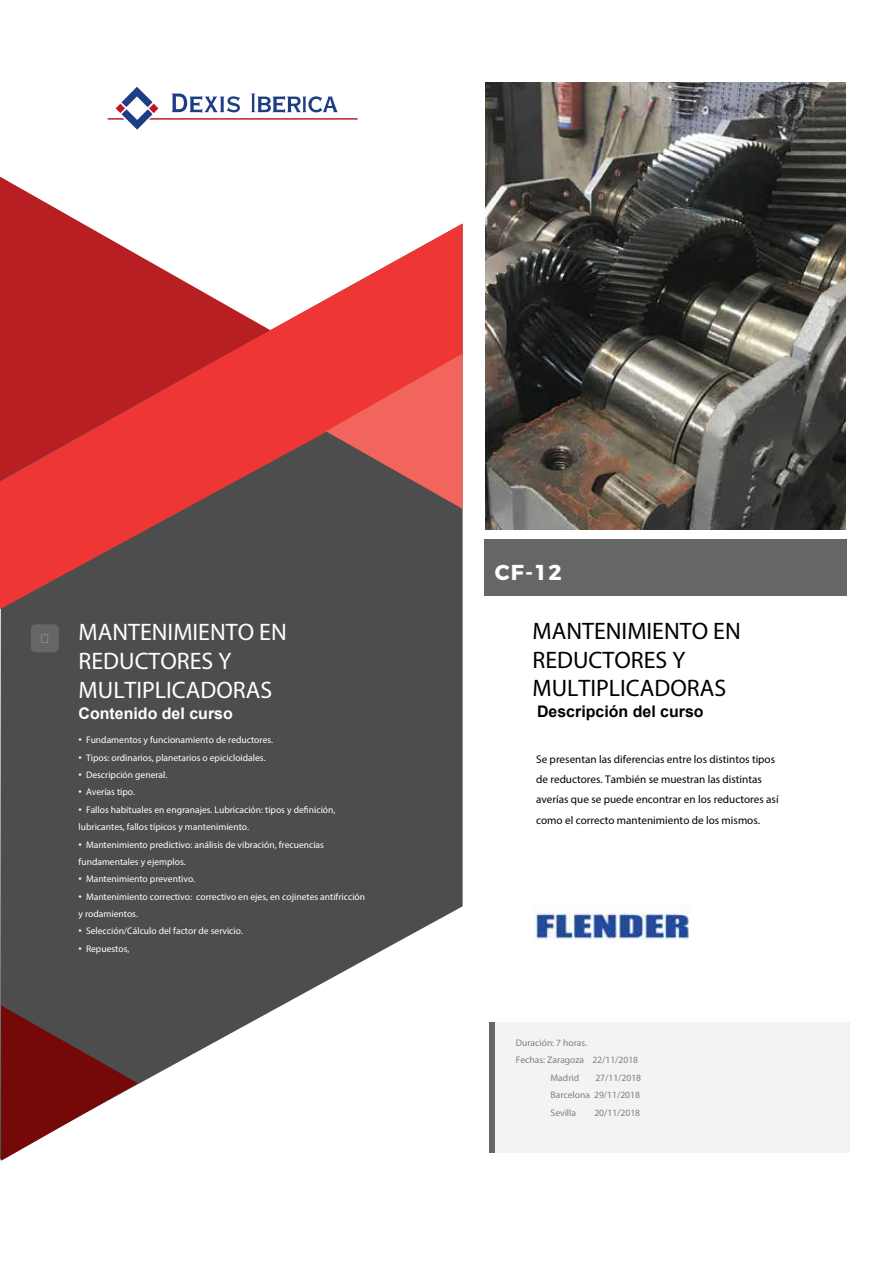
<style>
.page{position:relative;width:893px;height:1263px;background:#fff}
.page>*{position:absolute;margin:0;border:0;box-sizing:border-box;transform-origin:0 0}
.t1{font:700 23.85px/28.7px "Karla";color:#000}
.t2{font:700 23.85px/28.7px "Karla";color:#fff}
.t3{font:700 21.6px "Montserrat";color:#fff}
.t4{font:700 15.9px "Arial";color:#000}
.t5{font:700 15.9px "Arial";color:#fff}
.t6{font:11.1px/20.4px "Karla";color:#000}
.t7{font:9.6px/17.4px "Karla";color:#fff}
.t8{font:700 9.6px/17.4px "Karla";color:#7f7f7f}
.s1{font-family:"Arial"}
</style>
<div class="page">
<svg style="left:0;top:177px;width:83px;height:47px"></svg>
<svg style="left:0;top:609px;width:463px;height:551px;fill:#4d4d4d"></svg>
<div style="left:484px;top:539px;width:363px;height:57px;background:#666"></div>
<svg style="left:0;top:224px;width:463px;height:385px;background:#b65050"></svg>
<svg style="left:326px;top:354px;width:137px;height:155px;background:#c7534e"></svg>
<svg style="left:1px;top:1005px;width:137px;height:156px"></svg>
<img style="left:485px;top:83px;width:360px;height:446px">
<img style="left:534px;top:905px;width:155px;height:35px">
<div style="left:73px;top:615px;width:319px;height:117px;background:#4d4d4d"></div>
<div style="left:73px;top:732px;width:346px;height:232px;background:#4d4d4d"></div>
<svg style="left:31px;top:624px;width:28px;height:28px"></svg>
<div style="left:495px;top:1022px;width:355px;height:131px;background:#f2f2f2"></div>
<div style="left:489px;top:1022px;width:6px;height:130px;background:#666"></div>
<svg style="left:108px;top:87px;width:250px;height:43px"></svg>
<h1 class="t2" style="left:79px;top:618px;width:210px">MANTENIMIENTO EN<br>REDUCTORES Y<br>MULTIPLICADORAS</h1>
<h3 class="t5" style="left:79px;top:704px;width:156px">Contenido del curso</h3>
<p class="t7" style="left:79px;top:731px;width:196px"><span class="s1">•</span> Fundamentos y funcionamiento de reductores.</p>
<p class="t7" style="left:79px;top:749px;width:189px"><span class="s1">•</span> Tipos: ordinarios, planetarios o epicicloidales.</p>
<p class="t7" style="left:79px;top:766px;width:90px"><span class="s1">•</span> Descripción general.</p>
<p class="t7" style="left:79px;top:783px;width:58px"><span class="s1">•</span> Averías tipo.</p>
<p class="t7" style="left:79px;top:801px;width:258px"><span class="s1">•</span> Fallos habituales en engranajes. Lubricación: tipos y definición, lubricantes, fallos típicos y mantenimiento.</p>
<p class="t7" style="left:79px;top:835px;width:247px"><span class="s1">•</span> Mantenimiento predictivo: análisis de vibración, frecuencias fundamentales y ejemplos.</p>
<p class="t7" style="left:79px;top:870px;width:118px"><span class="s1">•</span> Mantenimiento preventivo.</p>
<p class="t7" style="left:79px;top:887px;width:288px"><span class="s1">•</span> Mantenimiento correctivo: correctivo en ejes, en cojinetes antifricción y rodamientos.</p>
<p class="t7" style="left:79px;top:922px;width:166px"><span class="s1">•</span> Selección/Cálculo del factor de servicio.</p>
<p class="t7" style="left:79px;top:939px;width:52px"><span class="s1">•</span> Repuestos,</p>
<h2 class="t3" style="left:495px;top:554px;width:69px">CF-12</h2>
<h1 class="t1" style="left:533px;top:616px;width:210px">MANTENIMIENTO EN<br>REDUCTORES Y<br>MULTIPLICADORAS</h1>
<h3 class="t4" style="left:537px;top:703px;width:168px">Descripción del curso</h3>
<p class="t6" style="left:536px;top:749px;width:244px">Se presentan las diferencias entre los distintos tipos de reductores. También se muestran las distintas averías que se puede encontrar en los reductores así como el correcto mantenimiento de los mismos.</p>
<p class="t8" style="left:516px;top:1034px;width:73px">Duración: 7 horas.</p>
<p class="t8" style="left:516px;top:1051px;width:124px">Fechas: Zaragoza 22/11/2018</p>
<p class="t8" style="left:551px;top:1069px;width:30px">Madrid</p>
<p class="t8" style="left:551px;top:1069px;width:92px;text-indent:45px">27/11/2018<br>Barcelona 29/11/2018<br>Sevilla</p>
<p class="t8" style="left:594px;top:1103px;width:47px">20/11/2018</p>
</div>
